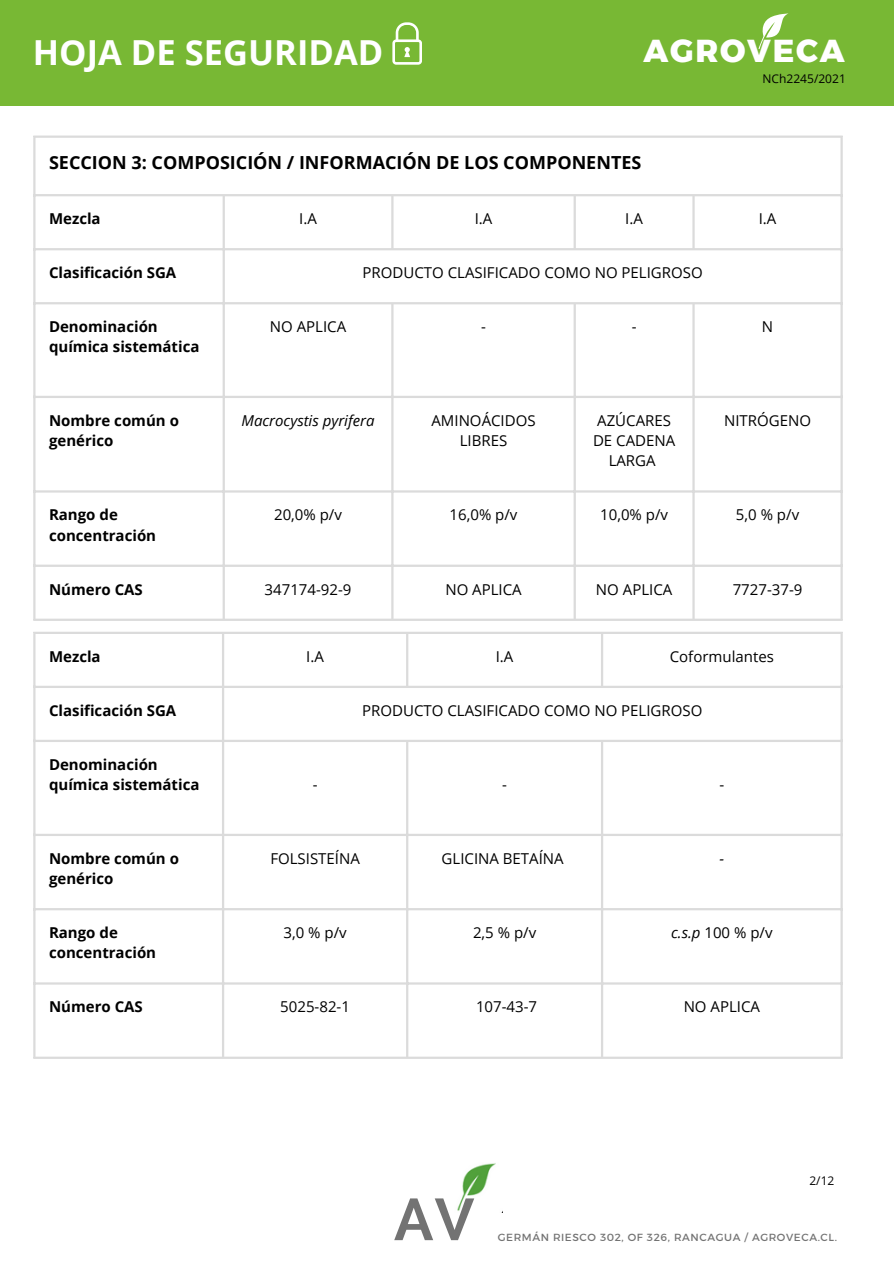
<style>
.page{position:relative;width:894px;height:1264px;background:#fff}
.page>*{position:absolute;margin:0;border:0;box-sizing:border-box;transform-origin:0 0}
.t1{font:700 58.8px "Raleway";color:#737373}
.t2{font:700 34.5px "Open Sans";color:#fff}
.t3{font:700 31.65px "Kief Montaser Extra";letter-spacing:.055em;color:#fff}
.t4{font:700 18px "Open Sans";color:#000}
.t5{font:15px/20.2px "Open Sans";color:#000;text-align:center}
.t6{font:700 15px/20.2px "Open Sans";color:#000}
.t7{font:italic 15px "Open Sans";color:#000}
.t8{font:12px "Open Sans";color:#000}
.t9{font:10.5px "Kief Montaser Regular";letter-spacing:.055em;color:#737373}
.s1{font-style:italic}
</style>
<div class="page">
<hr style="left:33px;top:138px;width:2px;height:480px;background:#dbdbdb">
<hr style="left:222px;top:196px;width:3px;height:422px;background:#dbdbdb">
<hr style="left:391px;top:196px;width:2px;height:52px;background:#dbdbdb">
<hr style="left:391px;top:304px;width:2px;height:314px;background:#dbdbdb">
<hr style="left:573px;top:196px;width:2px;height:52px;background:#dbdbdb">
<hr style="left:573px;top:304px;width:2px;height:314px;background:#dbdbdb">
<hr style="left:692px;top:196px;width:2px;height:52px;background:#dbdbdb">
<hr style="left:692px;top:304px;width:2px;height:314px;background:#dbdbdb">
<hr style="left:840px;top:138px;width:2px;height:480px;background:#dbdbdb">
<hr style="left:33px;top:135px;width:809px;height:3px;background:#dbdbdb">
<hr style="left:33px;top:194px;width:809px;height:2px;background:#dbdbdb">
<hr style="left:33px;top:248px;width:809px;height:2px;background:#dbdbdb">
<hr style="left:33px;top:302px;width:809px;height:2px;background:#dbdbdb">
<hr style="left:33px;top:396px;width:809px;height:2px;background:#dbdbdb">
<hr style="left:33px;top:490px;width:809px;height:2px;background:#dbdbdb">
<hr style="left:33px;top:564px;width:809px;height:3px;background:#dbdbdb">
<hr style="left:33px;top:618px;width:809px;height:3px;background:#dbdbdb">
<div style="left:0;top:0;width:893px;height:105px;background:#78b834"></div>
<img style="left:457px;top:1163px;width:39px;height:48px">
<svg style="left:758px;top:13px;width:31px;height:36px"></svg>
<svg style="left:392px;top:22px;width:29px;height:43px"></svg>
<hr style="left:33px;top:634px;width:2px;height:422px;background:#dbdbdb">
<hr style="left:222px;top:634px;width:2px;height:422px;background:#dbdbdb">
<hr style="left:406px;top:634px;width:2px;height:51px;background:#dbdbdb">
<hr style="left:406px;top:742px;width:2px;height:314px;background:#dbdbdb">
<hr style="left:600px;top:634px;width:3px;height:51px;background:#dbdbdb">
<hr style="left:600px;top:742px;width:3px;height:314px;background:#dbdbdb">
<hr style="left:840px;top:634px;width:2px;height:422px;background:#dbdbdb">
<hr style="left:33px;top:631px;width:809px;height:3px;background:#dbdbdb">
<hr style="left:33px;top:685px;width:809px;height:3px;background:#dbdbdb">
<hr style="left:33px;top:739px;width:809px;height:3px;background:#dbdbdb">
<hr style="left:33px;top:833px;width:809px;height:3px;background:#dbdbdb">
<hr style="left:33px;top:908px;width:809px;height:2px;background:#dbdbdb">
<hr style="left:33px;top:982px;width:809px;height:2px;background:#dbdbdb">
<hr style="left:33px;top:1056px;width:809px;height:2px;background:#dbdbdb">
<p class="t2" style="left:33px;top:28px;width:352px">HOJA DE SEGURIDAD</p>
<p class="t3" style="left:643px;top:32px;width:202px">AGROVECA</p>
<p class="t8" style="left:762px;top:70px;width:85px">NCh2245/2021</p>
<h2 class="t4" style="left:49px;top:149px;width:593px">SECCION 3: COMPOSICIÓN / INFORMACIÓN DE LOS COMPONENTES</h2>
<p class="t6" style="left:49px;top:208px;width:53px">Mezcla</p>
<h2 class="t5" style="left:299px;top:208px;width:19px">I.A</h2>
<h3 class="t5" style="left:474px;top:208px;width:19px">I.A</h3>
<p class="t5" style="left:625px;top:208px;width:19px">I.A</p>
<p class="t5" style="left:758px;top:208px;width:19px">I.A</p>
<p class="t6" style="left:49px;top:262px;width:129px">Clasificación SGA</p>
<p class="t5" style="left:362px;top:262px;width:341px">PRODUCTO CLASIFICADO COMO NO PELIGROSO</p>
<p class="t6" style="left:49px;top:316px;width:152px">Denominación química sistemática</p>
<p class="t5" style="left:270px;top:316px;width:78px">NO APLICA</p>
<p class="t5" style="left:481px;top:316px;width:6px">-</p>
<p class="t5" style="left:631px;top:316px;width:6px">-</p>
<p class="t5" style="left:761px;top:316px;width:13px">N</p>
<p class="t6" style="left:49px;top:410px;width:131px">Nombre común o genérico</p>
<p class="t7" style="left:241px;top:410px;width:135px">Macrocystis pyrifera</p>
<p class="t5" style="left:431px;top:410px;width:106px">AMINOÁCIDOS<br>LIBRES</p>
<p class="t5" style="left:593px;top:410px;width:84px">AZÚCARES<br>DE CADENA<br>LARGA</p>
<p class="t5" style="left:723px;top:410px;width:88px">NITRÓGENO</p>
<p class="t6" style="left:49px;top:504px;width:109px">Rango de concentración</p>
<p class="t5" style="left:274px;top:504px;width:69px">20,0% p/v</p>
<p class="t5" style="left:449px;top:504px;width:69px">16,0% p/v</p>
<p class="t5" style="left:600px;top:504px;width:69px">10,0% p/v</p>
<p class="t5" style="left:735px;top:504px;width:65px">5,0 % p/v</p>
<p class="t6" style="left:49px;top:578px;width:95px">Número CAS</p>
<p class="t5" style="left:264px;top:578px;width:88px">347174-92-9</p>
<p class="t5" style="left:445px;top:578px;width:78px">NO APLICA</p>
<p class="t5" style="left:595px;top:578px;width:78px">NO APLICA</p>
<p class="t5" style="left:732px;top:578px;width:71px">7727-37-9</p>
<p class="t6" style="left:49px;top:645px;width:53px">Mezcla</p>
<p class="t5" style="left:306px;top:645px;width:19px">I.A</p>
<p class="t5" style="left:495px;top:645px;width:19px">I.A</p>
<p class="t5" style="left:669px;top:645px;width:106px">Coformulantes</p>
<p class="t6" style="left:49px;top:699px;width:129px">Clasificación SGA</p>
<p class="t5" style="left:362px;top:699px;width:341px">PRODUCTO CLASIFICADO COMO NO PELIGROSO</p>
<p class="t6" style="left:49px;top:753px;width:152px">Denominación química sistemática</p>
<p class="t5" style="left:312px;top:774px;width:6px">-</p>
<p class="t5" style="left:502px;top:774px;width:6px">-</p>
<p class="t5" style="left:719px;top:774px;width:6px">-</p>
<p class="t6" style="left:49px;top:847px;width:131px">Nombre común o genérico</p>
<p class="t5" style="left:270px;top:847px;width:91px">FOLSISTEÍNA</p>
<p class="t5" style="left:441px;top:847px;width:124px">GLICINA BETAÍNA</p>
<p class="t7" style="left:719px;top:847px;width:6px">-</p>
<p class="t6" style="left:49px;top:922px;width:109px">Rango de concentración</p>
<p class="t5" style="left:283px;top:922px;width:65px">3,0 % p/v</p>
<p class="t5" style="left:473px;top:922px;width:65px">2,5 % p/v</p>
<p class="t5" style="left:671px;top:922px;width:103px"><span class="s1">c.s.p</span> 100 % p/v</p>
<p class="t6" style="left:49px;top:996px;width:95px">Número CAS</p>
<p class="t5" style="left:280px;top:996px;width:71px">5025-82-1</p>
<h1 class="t5" style="left:476px;top:996px;width:63px">107-43-7</h1>
<h3 class="t5" style="left:683px;top:996px;width:78px">NO APLICA</h3>
<p class="t8" style="left:809px;top:1172px;width:26px">2/12</p>
<p class="t1" style="left:394px;top:1184px;width:82px">AV</p>
<p class="t9" style="left:497px;top:1231px;width:340px">GERMÁN RIESCO 302, OF 326, RANCAGUA / AGROVECA.CL.</p>
</div>
